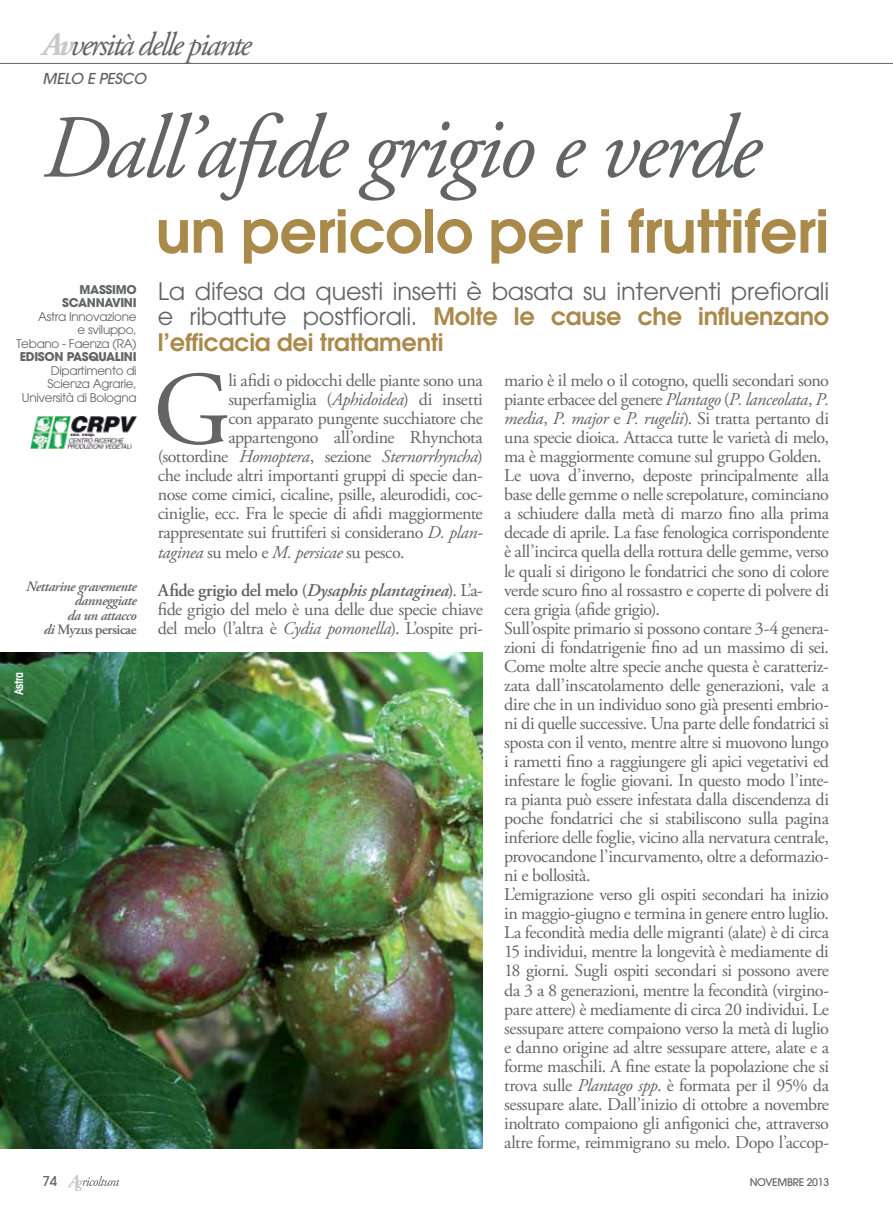
<style>
.page{position:relative;width:893px;height:1212px;background:#fff}
.page>*{position:absolute;margin:0;border:0;box-sizing:border-box;transform-origin:0 0}
.t1{font:104.25px "Adobe Garamond Pro";color:#636466}
.t2{font:italic 89.55px "Adobe Garamond Pro";letter-spacing:-.03em;color:#636466}
.t3{font:600 58.8px "Avant Garde";letter-spacing:-.01em;color:#aa8a4b}
.t4{font:italic 33px "Adobe Garamond Pro";letter-spacing:-.07em;color:#636466}
.t5{font:24px/25.5px "Avant Garde";letter-spacing:-.01em;color:#636466;text-align:justify}
.t6{font:18px/19px "Adobe Garamond Pro";letter-spacing:-.025em;color:#636466;text-align:justify}
.t7{font:italic 18px "Adobe Garamond Pro";letter-spacing:-.025em;color:#636466}
.t8{font:italic 500 15px "Avant Garde";letter-spacing:-.01em;color:#636466}
.t9{font:italic 600 14.25px/14.2px "Adobe Garamond Pro";letter-spacing:-.03em;color:#636466;text-align:right}
.t10{font:500 13.5px "Avant Garde";color:#636466}
.t11{font:12px/13.5px "Avant Garde";letter-spacing:-.025em;color:#636466;text-align:right}
.t12{font:700 12px/13.5px "Avant Garde";letter-spacing:-.025em;color:#636466;text-align:right}
.t13{font:600 condensed 12px "Avant Garde";letter-spacing:-.03em;color:#fff}
.t14{font:500 10.5px "Avant Garde";letter-spacing:-.025em;color:#636466}
.s1{font-weight:700;color:#c7c8ca}
.s2{font-weight:600;color:#aa8a4b}
.s3{font-style:italic}
.s4{font-style:normal}
.s5{font-weight:600}
.s6{font-weight:600;font-style:italic}
</style>
<div class="page">
<img style="left:0;top:653px;width:483px;height:495px">
<hr style="left:0;top:63px;width:893px;height:1px;background:#636466">
<svg style="left:67px;top:1175px;width:52px;height:16px"></svg>
<img style="left:30px;top:417px;width:107px;height:31px">
<h3 class="t4" style="left:43px;top:24px;width:211px"><span class="s1">Av</span>versità delle piante</h3>
<p class="t8" style="left:43px;top:69px;width:105px">MELO E PESCO</p>
<h2 class="t2" style="left:43px;top:94px;width:719px">Dall’afide grigio e verde</h2>
<h3 class="t3" style="left:156px;top:193px;width:675px">un pericolo per i fruttiferi</h3>
<h3 class="t5" style="left:158px;top:278px;width:673px">La difesa da questi insetti è basata su interventi prefiorali e ribattute postfiorali. <span class="s2">Molte le cause che influenzano l’efficacia dei trattamenti</span></h3>
<p class="t12" style="left:62px;top:283px;width:76px">MASSIMO<br>SCANNAVINI</p>
<p class="t11" style="left:16px;top:310px;width:122px">Astra Innovazione<br>e sviluppo,<br>Tebano - Faenza (RA)</p>
<p class="t12" style="left:20px;top:350px;width:118px">EDISON PASQUALINI</p>
<p class="t11" style="left:22px;top:364px;width:116px">Dipartimento di<br>Scienza Agrarie,<br>Università di Bologna</p>
<h1 class="t1" style="left:153px;top:348px;width:79px">G</h1>
<p class="t6" style="left:228px;top:371px;width:256px">li afidi o pidocchi delle piante sono una</p>
<p class="t6" style="left:504px;top:371px;width:326px;text-align:left">mario è il melo o il cotogno, quelli secondari sono piante erbacee del genere <span class="s3">Plantago</span> (<span class="s3">P. lanceolata</span>, <span class="s3">P. media</span>, <span class="s3">P. major</span> e <span class="s3">P. rugelii</span>). Si tratta pertanto di una specie dioica. Attacca tutte le varietà di melo, ma è maggiormente comune sul gruppo Golden.<br>Le uova d’inverno, deposte principalmente alla base delle gemme o nelle screpolature, cominciano a schiudere dalla metà di marzo fino alla prima decade di aprile. La fase fenologica corrispondente è all’incirca quella della rottura delle gemme, verso le quali si dirigono le fondatrici che sono di colore verde scuro fino al rossastro e coperte di polvere di cera grigia (afide grigio).<br>Sull’ospite primario si possono contare 3-4 genera&shy;zioni di fondatrigenie fino ad un massimo di sei.<br>Come molte altre specie anche questa è caratteriz&shy;zata dall’inscatolamento delle generazioni, vale a dire che in un individuo sono già presenti embrio&shy;ni di quelle successive. Una parte delle fondatrici si sposta con il vento, mentre altre si muovono lungo i rametti fino a raggiungere gli apici vegetativi ed infestare le foglie giovani. In questo modo l’inte&shy;ra pianta può essere infestata dalla discendenza di poche fondatrici che si stabiliscono sulla pagina inferiore delle foglie, vicino alla nervatura centrale, provocandone l’incurvamento, oltre a deformazio&shy;ni e bollosità.<br>L’emigrazione verso gli ospiti secondari ha inizio in maggio-giugno e termina in genere entro luglio.<br>La fecondità media delle migranti (alate) è di circa 15 individui, mentre la longevità è mediamente di 18 giorni. Sugli ospiti secondari si possono avere da 3 a 8 generazioni, mentre la fecondità (virgino&shy;pare attere) è mediamente di circa 20 individui. Le sessupare attere compaiono verso la metà di luglio e danno origine ad altre sessupare attere, alate e a forme maschili. A fine estate la popolazione che si trova sulle <span class="s3">Plantago spp</span>. è formata per il 95% da sessupare alate. Dall’inizio di ottobre a novembre inoltrato compaiono gli anfigonici che, attraverso altre forme, reimmigrano su melo. Dopo l’accop-</p>
<p class="t6" style="left:228px;top:390px;width:256px">superfamiglia (<span class="s3">Aphidoidea</span>) di insetti</p>
<p class="t6" style="left:228px;top:410px;width:256px">con apparato pungente succhiatore che</p>
<p class="t6" style="left:228px;top:429px;width:256px">appartengono all’ordine Rhynchota</p>
<p class="t7" style="left:158px;top:446px;width:326px"><span class="s4">(sottordine</span> Homoptera<span class="s4">, sezione</span> Sternorrhyncha<span class="s4">)</span></p>
<p class="t6" style="left:158px;top:467px;width:326px">che include altri importanti gruppi di specie dan-</p>
<p class="t6" style="left:158px;top:486px;width:326px">nose come cimici, cicaline, psille, aleurodidi, coc-</p>
<p class="t6" style="left:158px;top:505px;width:326px">ciniglie, ecc. Fra le specie di afidi maggiormente</p>
<p class="t6" style="left:158px;top:524px;width:326px">rappresentate sui fruttiferi si considerano <span class="s3">D. plan-</span></p>
<p class="t7" style="left:158px;top:541px;width:248px">taginea <span class="s4">su melo e</span> M. persicae <span class="s4">su pesco.</span></p>
<p class="t6" style="left:158px;top:581px;width:326px"><span class="s5">Afide grigio del melo (</span><span class="s6">Dysaphis plantaginea</span><span class="s5">)</span>. L’a&shy;fide grigio del melo è una delle due specie chiave del melo (l’altra è <span class="s3">Cydia pomonella</span>). L’ospite pri-</p>
<p class="t9" style="left:26px;top:580px;width:112px">Nettarine gravemente danneggiate<br>da un attacco<br>di <span class="s4">Myzus persicae</span></p>
<p class="t13" style="left:12px;top:695px;width:25px;rotate:-90deg">Astra</p>
<p class="t10" style="left:43px;top:1173px;width:16px">74</p>
<p class="t14" style="left:750px;top:1176px;width:81px">NOVEMBRE 2013</p>
</div>
